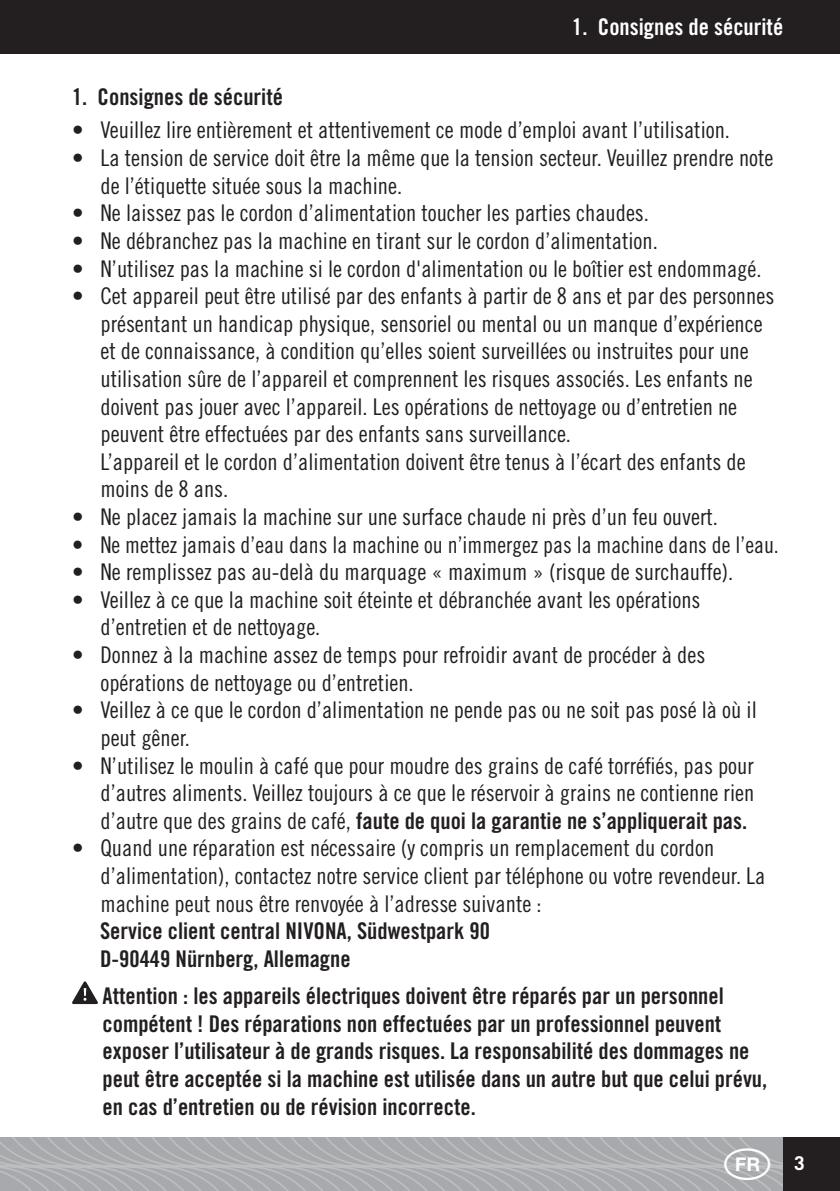
<style>
.page{position:relative;width:840px;height:1191px;background:#fff}
.page>*{position:absolute;margin:0;border:0;box-sizing:border-box;transform-origin:0 0}
.t1{font:23px/27.6px "Trade Gothic LT Std Cn 18";color:#231f20}
.t2{font:23px/27.6px "Trade Gothic LT Std Bd Cn 20";color:#231f20}
.t3{font:23px "Trade Gothic LT Std Bd Cn 20";color:#fff}
.t4{font:700 19px "Trade Gothic LT Std";color:#fff}
.s1{font-family:"Trade Gothic LT Std Cn 18"}
</style>
<div class="page">
<svg style="left:72px;top:981px;width:26px;height:23px"></svg>
<div style="left:0;top:0;width:839px;height:53px;background:#231f20"></div>
<svg style="left:0;top:1137px;width:782px;height:54px;background:#acaeb0"></svg>
<div style="left:783px;top:1137px;width:56px;height:54px;background:#231f20"></div>
<svg style="left:724px;top:1148px;width:46px;height:32px"></svg>
<p class="t3" style="left:572px;top:13px;width:212px">1. Consignes de sécurité</p>
<p class="t2" style="left:72px;top:83px;width:212px">1. Consignes de sécurité</p>
<p class="t1" style="left:72px;top:116px;width:659px">• Veuillez lire entièrement et attentivement ce mode d’emploi avant l’utilisation.</p>
<p class="t1" style="left:100px;top:144px;width:674px;text-indent:-28px">• La tension de service doit être la même que la tension secteur. Veuillez prendre note de l’étiquette située sous la machine.</p>
<p class="t1" style="left:72px;top:199px;width:578px">• Ne laissez pas le cordon d’alimentation toucher les parties chaudes.</p>
<p class="t1" style="left:72px;top:227px;width:587px">• Ne débranchez pas la machine en tirant sur le cordon d’alimentation.</p>
<p class="t1" style="left:72px;top:254px;width:690px">• N’utilisez pas la machine si le cordon d'alimentation ou le boîtier est endommagé.</p>
<p class="t1" style="left:100px;top:282px;width:675px;text-indent:-28px">• Cet appareil peut être utilisé par des enfants à partir de 8 ans et par des personnes présentant un handicap physique, sensoriel ou mental ou un manque d’expérience et de connaissance, à condition qu’elles soient surveillées ou instruites pour une utilisation sûre de l’appareil et comprennent les risques associés. Les enfants ne doivent pas jouer avec l’appareil. Les opérations de nettoyage ou d’entretien ne peuvent être effectuées par des enfants sans surveillance.<br>L’appareil et le cordon d’alimentation doivent être tenus à l’écart des enfants de moins de 8 ans.</p>
<p class="t1" style="left:72px;top:503px;width:647px">• Ne placez jamais la machine sur une surface chaude ni près d’un feu ouvert.</p>
<p class="t1" style="left:72px;top:530px;width:708px">• Ne mettez jamais d’eau dans la machine ou n’immergez pas la machine dans de l’eau.</p>
<p class="t1" style="left:72px;top:558px;width:662px">• Ne remplissez pas au-delà du marquage « maximum » (risque de surchauffe).</p>
<p class="t1" style="left:100px;top:585px;width:601px;text-indent:-28px">• Veillez à ce que la machine soit éteinte et débranchée avant les opérations d’entretien et de nettoyage.</p>
<p class="t1" style="left:100px;top:641px;width:606px;text-indent:-28px">• Donnez à la machine assez de temps pour refroidir avant de procéder à des opérations de nettoyage ou d’entretien.</p>
<p class="t1" style="left:100px;top:696px;width:657px;text-indent:-28px">• Veillez à ce que le cordon d’alimentation ne pende pas ou ne soit pas posé là où il peut gêner.</p>
<p class="t1" style="left:72px;top:751px;width:683px;text-align:right">• N’utilisez le moulin à café que pour moudre des grains de café torréfiés, pas pour d’autres aliments. Veillez toujours à ce que le réservoir à grains ne contienne rien</p>
<p class="t2" style="left:100px;top:806px;width:648px"><span class="s1">d’autre que des grains de café,</span> faute de quoi la garantie ne s’appliquerait pas.</p>
<p class="t1" style="left:100px;top:834px;width:666px;text-indent:-28px">• Quand une réparation est nécessaire (y compris un remplacement du cordon d’alimentation), contactez notre service client par téléphone ou votre revendeur. La machine peut nous être renvoyée à l’adresse suivante :</p>
<p class="t2" style="left:100px;top:917px;width:391px">Service client central NIVONA, Südwestpark 90<br>D-90449 Nürnberg, Allemagne</p>
<p class="t2" style="left:103px;top:982px;width:665px">Attention : les appareils électriques doivent être réparés par un personnel compétent ! Des réparations non effectuées par un professionnel peuvent exposer l’utilisateur à de grands risques. La responsabilité des dommages ne peut être acceptée si la machine est utilisée dans un autre but que celui prévu, en cas d’entretien ou de révision incorrecte.</p>
<p class="t4" style="left:793px;top:1151px;width:12px">3</p>
</div>
